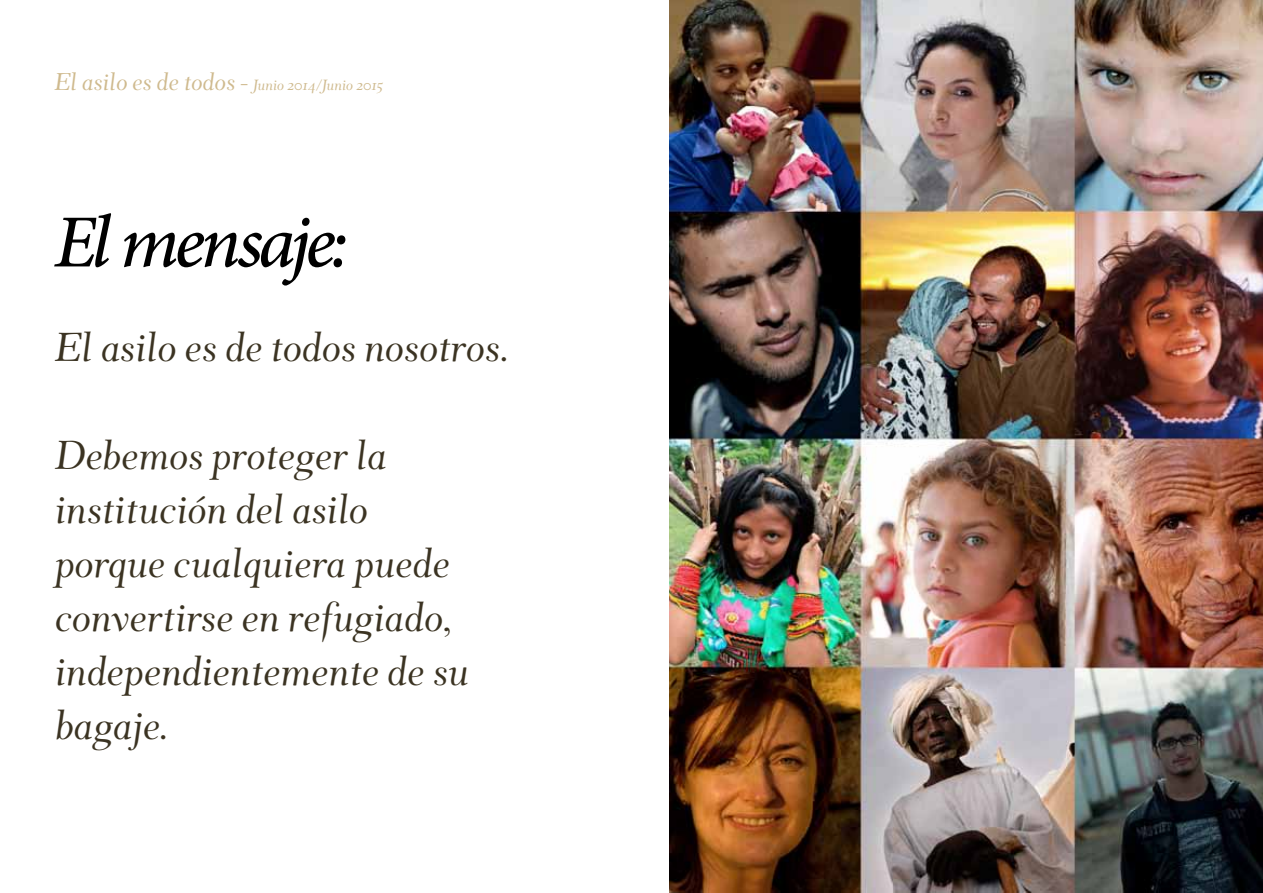
<style>
.page{position:relative;width:1263px;height:893px;background:#fff}
.page>*{position:absolute;margin:0;border:0;box-sizing:border-box;transform-origin:0 0}
.t1{font:italic 500 75px "Minion Pro";letter-spacing:-.065em;color:#000}
.t2{font:italic 45px/54px "Wessex";color:#3b3322}
.t3{font:italic 16.5px "Wessex";color:#cfba8e}
.s1{font-size:27px}
</style>
<div class="page">
<img style="left:670px;top:0;width:593px;height:893px">
<p class="t3" style="left:54px;top:77px;width:330px"><span class="s1">El asilo es de todos -</span> Junio 2014/Junio 2015</p>
<h1 class="t1" style="left:54px;top:191px;width:296px">El mensaje:</h1>
<p class="t2" style="left:54px;top:321px;width:455px">El asilo es de todos nosotros.</p>
<p class="t2" style="left:54px;top:429px;width:416px">Debemos proteger la institución del asilo porque cualquiera puede convertirse en refugiado, independientemente de su bagaje.</p>
</div>
